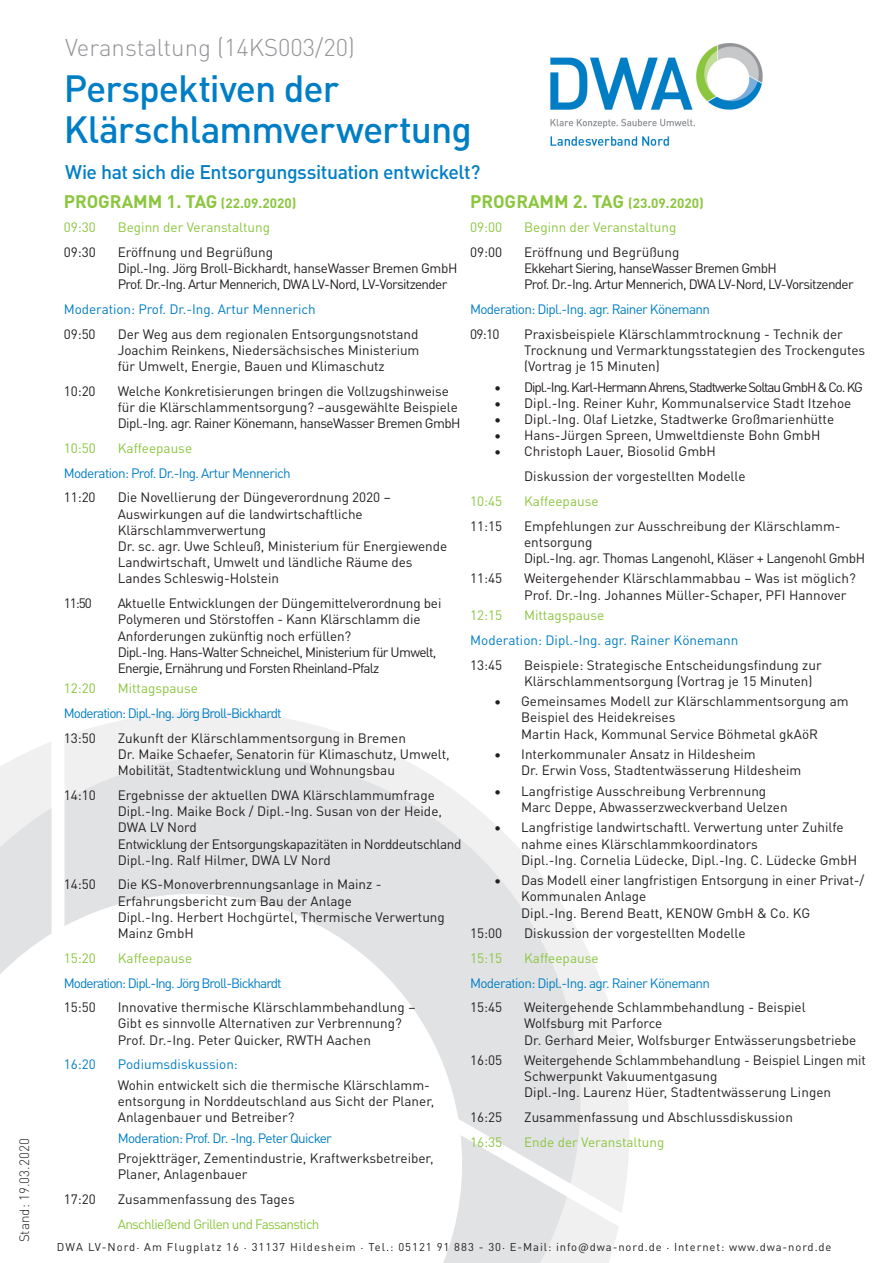
<style>
.page{position:relative;width:893px;height:1263px;background:#fff}
.page>*{position:absolute;margin:0;border:0;box-sizing:border-box;transform-origin:0 0}
.t1{font:500 37.5px/41.2px "DINOT";letter-spacing:-.03em;color:#007ec5}
.t2{font:300 24px "DINOT";color:#939598}
.t3{font:500 19.5px "DINOT";letter-spacing:-.025em;color:#007ec5}
.t4{font:700 18px "DINOT";color:#8bc63e}
.t5{font:13.5px/16.2px "DINOT";color:#231f20}
.t6{font:13.5px/16.2px "DINOT";letter-spacing:-.02em;color:#231f20}
.t7{font:13.5px "DINOT";color:#8bc63e}
.t8{font:13.5px "DINOT";letter-spacing:-.05em;color:#007ec5}
.t9{font:13.5px/16.2px "DINOT";letter-spacing:-.03em;color:#231f20}
.t10{font:13.5px/16.2px "DINOT";letter-spacing:-.05em;color:#231f20}
.t11{font:13.5px "DINOT";letter-spacing:-.07em;color:#007ec5}
.t12{font:13.5px "DINOT";color:#007ec5}
.t13{font:13.5px "DINOT";letter-spacing:-.08em;color:#231f20}
.t14{font:13.5px "DINOT";letter-spacing:-.005em;color:#007ec5}
.t15{font:13.5px "DINOT";letter-spacing:-.05em;color:#8bc63e}
.t16{font:300 13.5px "DINOT";color:#231f20}
.t17{font:11.25px "DINOT";letter-spacing:.09em;color:#231f20}
.s1{font-size:13.5px}
</style>
<div class="page">
<svg style="left:0;top:742px;width:52px;height:232px"></svg>
<svg style="left:65px;top:711px;width:564px;height:501px"></svg>
<svg style="left:65px;top:755px;width:516px;height:429px"></svg>
<svg style="left:443px;top:1135px;width:176px;height:128px"></svg>
<img style="left:550px;top:44px;width:212px;height:102px">
<p class="t16" style="left:14px;top:1242px;width:106px;rotate:-90deg">Stand: 19.03.2020</p>
<h2 class="t2" style="left:65px;top:29px;width:291px">Veranstaltung (14KS003/20)</h2>
<h1 class="t1" style="left:64px;top:65px;width:410px">Perspektiven der<br>Klärschlammverwertung</h1>
<h3 class="t3" style="left:65px;top:156px;width:417px">Wie hat sich die Entsorgungssituation entwickelt?</h3>
<h3 class="t4" style="left:64px;top:187px;width:234px">PROGRAMM 1. TAG <span class="s1">(22.09.2020)</span></h3>
<p class="t7" style="left:64px;top:217px;width:34px">09:30</p>
<p class="t7" style="left:118px;top:217px;width:154px">Beginn der Veranstaltung</p>
<p class="t5" style="left:64px;top:243px;width:34px">09:30</p>
<p class="t9" style="left:118px;top:243px;width:341px">Eröffnung und Begrüßung<br>Dipl.-Ing. Jörg Broll-Bickhardt, hanseWasser Bremen GmbH<br>Prof. Dr.-Ing. Artur Mennerich, DWA LV-Nord, LV-Vorsitzender</p>
<p class="t14" style="left:64px;top:299px;width:253px">Moderation: Prof. Dr.-Ing. Artur Mennerich</p>
<p class="t5" style="left:64px;top:325px;width:33px">09:50</p>
<p class="t5" style="left:118px;top:325px;width:303px;text-align:justify">Der Weg aus dem regionalen Entsorgungsnotstand Joachim Reinkens, Niedersächsisches Ministerium für Umwelt, Energie, Bauen und Klimaschutz</p>
<p class="t5" style="left:64px;top:382px;width:33px">10:20</p>
<p class="t5" style="left:118px;top:382px;width:344px">Welche Konkretisierungen bringen die Vollzugshinweise für die Klärschlammentsorgung? –ausgewählte Beispiele<br>Dipl.-Ing. agr. Rainer Könemann, hanseWasser Bremen GmbH</p>
<p class="t7" style="left:64px;top:438px;width:34px">10:50</p>
<p class="t7" style="left:118px;top:438px;width:76px">Kaffeepause</p>
<p class="t8" style="left:64px;top:463px;width:228px">Moderation: Prof. Dr.-Ing. Artur Mennerich</p>
<p class="t5" style="left:64px;top:489px;width:33px">11:20</p>
<p class="t5" style="left:118px;top:489px;width:331px">Die Novellierung der Düngeverordnung 2020 – Auswirkungen auf die landwirtschaftliche Klärschlammverwertung<br>Dr. sc. agr. Uwe Schleuß, Ministerium für Energiewende Landwirtschaft, Umwelt und ländliche Räume des Landes Schleswig-Holstein</p>
<p class="t5" style="left:64px;top:594px;width:30px">11:50</p>
<p class="t6" style="left:118px;top:594px;width:325px">Aktuelle Entwicklungen der Düngemittelverordnung bei Polymeren und Störstoffen - Kann Klärschlamm die Anforderungen zukünftig noch erfüllen?<br>Dipl.-Ing. Hans-Walter Schneichel, Ministerium für Umwelt, Energie, Ernährung und Forsten Rheinland-Pfalz</p>
<p class="t7" style="left:64px;top:678px;width:34px">12:20</p>
<p class="t7" style="left:118px;top:678px;width:82px">Mittagspause</p>
<p class="t11" style="left:64px;top:703px;width:219px">Moderation: Dipl.-Ing. Jörg Broll-Bickhardt</p>
<p class="t5" style="left:64px;top:729px;width:34px">13:50</p>
<p class="t5" style="left:118px;top:729px;width:333px">Zukunft der Klärschlammentsorgung in Bremen<br>Dr. Maike Schaefer, Senatorin für Klimaschutz, Umwelt,<br>Mobilität, Stadtentwicklung und Wohnungsbau</p>
<p class="t5" style="left:64px;top:786px;width:34px">14:10</p>
<p class="t5" style="left:118px;top:786px;width:345px">Ergebnisse der aktuellen DWA Klärschlammumfrage Dipl.-Ing. Maike Bock / Dipl.-Ing. Susan von der Heide, DWA LV Nord<br>Entwicklung der Entsorgungskapazitäten in Norddeutschland Dipl.-Ing. Ralf Hilmer, DWA LV Nord</p>
<p class="t5" style="left:64px;top:876px;width:34px">14:50</p>
<p class="t5" style="left:118px;top:876px;width:329px">Die KS-Monoverbrennungsanlage in Mainz - Erfahrungsbericht zum Bau der Anlage<br>Dipl.-Ing. Herbert Hochgürtel, Thermische Verwertung Mainz GmbH</p>
<p class="t7" style="left:64px;top:948px;width:34px">15:20</p>
<p class="t7" style="left:118px;top:948px;width:76px">Kaffeepause</p>
<p class="t11" style="left:64px;top:972px;width:219px">Moderation: Dipl.-Ing. Jörg Broll-Bickhardt</p>
<p class="t5" style="left:64px;top:998px;width:34px">15:50</p>
<p class="t5" style="left:118px;top:998px;width:299px">Innovative thermische Klärschlammbehandlung –<br>Gibt es sinnvolle Alternativen zur Verbrennung?<br>Prof. Dr.-Ing. Peter Quicker, RWTH Aachen</p>
<p class="t8" style="left:64px;top:1054px;width:34px">16:20</p>
<p class="t12" style="left:118px;top:1054px;width:122px">Podiumsdiskussion:</p>
<p class="t5" style="left:118px;top:1076px;width:318px">Wohin entwickelt sich die thermische Klärschlamm&shy;entsorgung in Norddeutschland aus Sicht der Planer,<br>Anlagenbauer und Betreiber?</p>
<p class="t8" style="left:118px;top:1127px;width:216px">Moderation: Prof. Dr. -Ing. Peter Quicker</p>
<p class="t5" style="left:118px;top:1149px;width:318px">Projektträger, Zementindustrie, Kraftwerksbetreiber,<br>Planer, Anlagenbauer</p>
<p class="t5" style="left:64px;top:1190px;width:34px">17:20</p>
<p class="t5" style="left:118px;top:1190px;width:178px">Zusammenfassung des Tages</p>
<p class="t15" style="left:118px;top:1213px;width:203px">Anschließend Grillen und Fassanstich</p>
<h3 class="t4" style="left:470px;top:187px;width:235px">PROGRAMM 2. TAG <span class="s1">(23.09.2020)</span></h3>
<p class="t7" style="left:470px;top:217px;width:34px">09:00</p>
<p class="t7" style="left:524px;top:217px;width:154px">Beginn der Veranstaltung</p>
<p class="t5" style="left:470px;top:243px;width:34px">09:00</p>
<p class="t10" style="left:524px;top:243px;width:331px">Eröffnung und Begrüßung<br>Ekkehart Siering, hanseWasser Bremen GmbH<br>Prof. Dr.-Ing. Artur Mennerich, DWA LV-Nord, LV-Vorsitzender</p>
<p class="t8" style="left:470px;top:299px;width:241px">Moderation: Dipl.-Ing. agr. Rainer Könemann</p>
<p class="t5" style="left:470px;top:325px;width:31px">09:10</p>
<p class="t5" style="left:524px;top:325px;width:343px">Praxisbeispiele Klärschlammtrocknung - Technik der<br>Trocknung und Vermarktungsstategien des Trockengutes (Vortrag je 15 Minuten)</p>
<p class="t13" style="left:494px;top:376px;width:370px">• Dipl.-Ing. Karl-Hermann Ahrens, Stadtwerke Soltau GmbH &amp; Co. KG</p>
<p class="t5" style="left:494px;top:394px;width:359px">• Dipl.-Ing. Reiner Kuhr, Kommunalservice Stadt Itzehoe</p>
<p class="t5" style="left:494px;top:410px;width:341px">• Dipl.-Ing. Olaf Lietzke, Stadtwerke Großmarienhütte</p>
<p class="t5" style="left:494px;top:426px;width:328px">• Hans-Jürgen Spreen, Umweltdienste Bohn GmbH</p>
<p class="t5" style="left:524px;top:438px;width:223px;line-height:24.8px;text-indent:-30px">• Christoph Lauer, Biosolid GmbH<br>Diskussion der vorgestellten Modelle</p>
<p class="t7" style="left:470px;top:491px;width:34px">10:45</p>
<p class="t7" style="left:524px;top:491px;width:76px">Kaffeepause</p>
<p class="t5" style="left:470px;top:517px;width:34px">11:15</p>
<p class="t5" style="left:524px;top:517px;width:342px">Empfehlungen zur Ausschreibung der Klärschlamm&shy;entsorgung<br>Dipl.-Ing. agr. Thomas Langenohl, Kläser + Langenohl GmbH</p>
<p class="t5" style="left:470px;top:570px;width:34px">11:45</p>
<p class="t5" style="left:524px;top:570px;width:333px">Weitergehender Klärschlammabbau – Was ist möglich?<br>Prof. Dr.-Ing. Johannes Müller-Schaper, PFI Hannover</p>
<p class="t7" style="left:470px;top:605px;width:34px">12:15</p>
<p class="t7" style="left:524px;top:605px;width:82px">Mittagspause</p>
<p class="t12" style="left:470px;top:630px;width:270px">Moderation: Dipl.-Ing. agr. Rainer Könemann</p>
<p class="t5" style="left:470px;top:656px;width:34px">13:45</p>
<p class="t5" style="left:524px;top:656px;width:299px">Beispiele: Strategische Entscheidungsfindung zur<br>Klärschlammentsorgung (Vortrag je 15 Minuten)</p>
<p class="t5" style="left:521px;top:692px;width:329px;text-indent:-27px">• Gemeinsames Modell zur Klärschlammentsorgung am<br>Beispiel des Heidekreises<br>Martin Hack, Kommunal Service Böhmetal gkAöR</p>
<p class="t5" style="left:521px;top:745px;width:282px;text-indent:-27px">• Interkommunaler Ansatz in Hildesheim<br>Dr. Erwin Voss, Stadtentwässerung Hildesheim</p>
<p class="t5" style="left:521px;top:782px;width:268px;text-indent:-27px">• Langfristige Ausschreibung Verbrennung<br>Marc Deppe, Abwasserzweckverband Uelzen</p>
<p class="t5" style="left:521px;top:818px;width:337px;text-indent:-27px">• Langfristige landwirtschaftl. Verwertung unter Zuhilfe nahme eines Klärschlammkoordinators<br>Dipl.-Ing. Cornelia Lüdecke, Dipl.-Ing. C. Lüdecke GmbH</p>
<p class="t5" style="left:521px;top:871px;width:345px;text-indent:-27px">• Das Modell einer langfristigen Entsorgung in einer Privat-/<br>Kommunalen Anlage<br>Dipl.-Ing. Berend Beatt, KENOW GmbH &amp; Co. KG</p>
<p class="t5" style="left:470px;top:924px;width:34px">15:00</p>
<p class="t5" style="left:524px;top:924px;width:223px">Diskussion der vorgestellten Modelle</p>
<p class="t7" style="left:470px;top:948px;width:34px">15:15</p>
<p class="t7" style="left:524px;top:948px;width:76px">Kaffeepause</p>
<p class="t8" style="left:470px;top:972px;width:241px">Moderation: Dipl.-Ing. agr. Rainer Könemann</p>
<p class="t5" style="left:470px;top:998px;width:34px">15:45</p>
<p class="t5" style="left:524px;top:998px;width:334px">Weitergehende Schlammbehandlung - Beispiel<br>Wolfsburg mit Parforce<br>Dr. Gerhard Meier, Wolfsburger Entwässerungsbetriebe</p>
<p class="t5" style="left:470px;top:1051px;width:34px">16:05</p>
<p class="t5" style="left:524px;top:1051px;width:343px">Weitergehende Schlammbehandlung - Beispiel Lingen mit<br>Schwerpunkt Vakuumentgasung<br>Dipl.-Ing. Laurenz Hüer, Stadtentwässerung Lingen</p>
<p class="t5" style="left:470px;top:1108px;width:34px">16:25</p>
<p class="t5" style="left:524px;top:1108px;width:270px">Zusammenfassung und Abschlussdiskussion</p>
<p class="t7" style="left:470px;top:1132px;width:34px">16:35</p>
<p class="t7" style="left:524px;top:1132px;width:142px">Ende der Veranstaltung</p>
<p class="t17" style="left:57px;top:1238px;width:776px">DWA LV-Nord. Am Flugplatz 16 . 31137 Hildesheim . Tel.: 05121 91 883 - 30. E-Mail: info@dwa-nord.de . Internet: www.dwa-nord.de</p>
</div>
